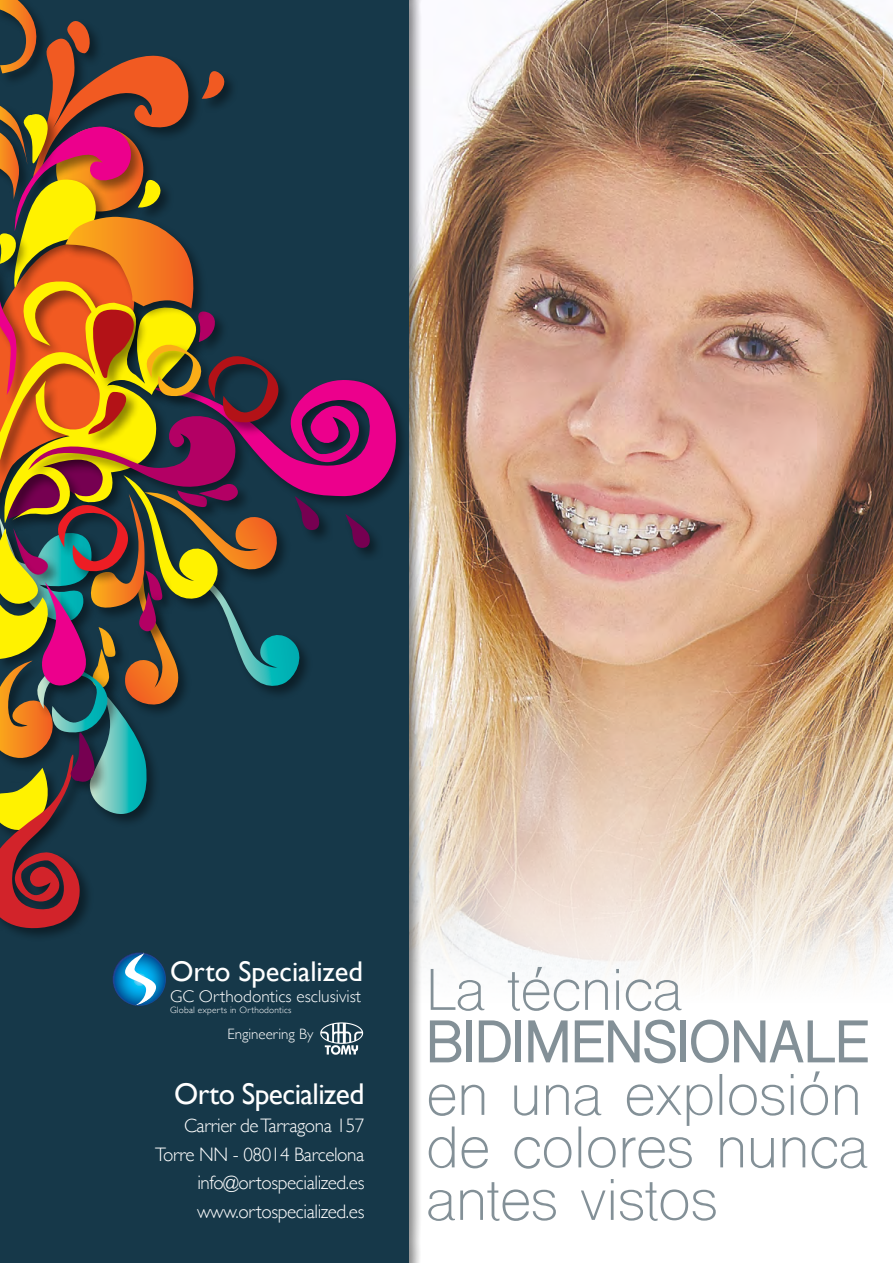
<style>
.page{position:relative;width:893px;height:1263px;background:#fff}
.page>*{position:absolute;margin:0;border:0;box-sizing:border-box;transform-origin:0 0}
.t1{font:55.5px/52.5px "Shree Dev 0714";color:#839097;text-align:justify}
.t2{font:700 55.5px "Shree Dev 0714";color:#839097}
.t3{font:30px "Gill Sans";letter-spacing:-.02em;color:#fff}
.t4{font:28.5px "Gill Sans";color:#fff}
.t5{font:300 19.5px/28.5px "Gill Sans";letter-spacing:-.02em;color:#fff;text-align:right}
.t6{font:300 17.25px "Gill Sans";color:#fff}
.t7{font:300 15px "Gill Sans";color:#fff}
.t8{font:300 9.3px "Gill Sans";letter-spacing:.02em;color:#fff}
</style>
<div class="page">
<img style="left:423px;top:0;width:470px;height:549px">
<img style="left:423px;top:549px;width:470px;height:436px">
<div style="left:0;top:0;width:423px;height:1263px;background:#000;opacity:.44"></div>
<div style="left:0;top:0;width:408px;height:1263px;background:#163849"></div>
<div style="left:154px;top:377px;width:256px;height:134px;background:#000;opacity:.44"></div>
<div style="left:0;top:753px;width:94px;height:189px;background:#000;opacity:.44"></div>
<svg style="left:0;top:0;width:400px;height:931px"></svg>
<img style="left:324px;top:1022px;width:18px;height:5px">
<svg style="left:113px;top:952px;width:53px;height:54px"></svg>
<h3 class="t4" style="left:170px;top:954px;width:194px">Orto Specialized</h3>
<p class="t6" style="left:170px;top:983px;width:192px">GC Orthodontics esclusivist</p>
<p class="t8" style="left:170px;top:1003px;width:123px">Global experts in Orthodontics</p>
<p class="t7" style="left:227px;top:1022px;width:87px">Engineering By</p>
<h2 class="t3" style="left:174px;top:1076px;width:192px">Orto Specialized</h2>
<p class="t5" style="left:155px;top:1111px;width:211px">Carrier de Tarragona 157<br>Torre NN - 08014 Barcelona info@ortospecialized.es www.ortospecialized.es</p>
<h1 class="t1" style="left:426px;top:970px;width:258px">La técnica</h1>
<h1 class="t2" style="left:426px;top:1011px;width:444px">BIDIMENSIONALE</h1>
<h1 class="t1" style="left:426px;top:1075px;width:443px">en una explosión de colores nunca antes vistos</h1>
</div>
